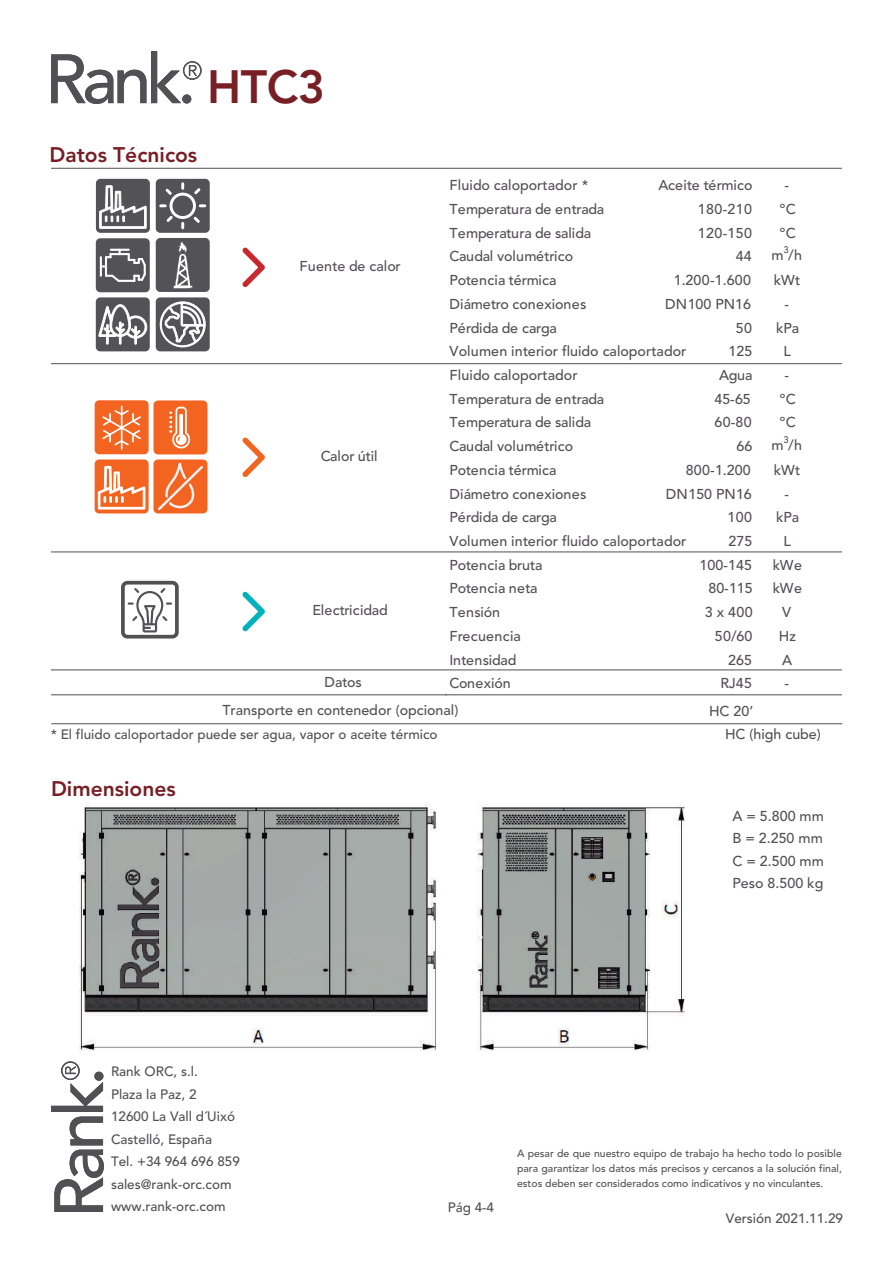
<style>
.page{position:relative;width:893px;height:1263px;background:#fff}
.page>*{position:absolute;margin:0;border:0;box-sizing:border-box;transform-origin:0 0}
.t1{font:800 46.35px "Avenir";color:#781e25}
.t2{font:800 21px "Avenir";color:#781e25}
.t3{font:500 14.25px "Avenir";color:#534f54}
.t4{font:500 14.25px "Avenir";letter-spacing:-.02em;color:#534f54}
.t5{font:500 14.25px/22.5px "Avenir";color:#515054;text-align:justify}
.t6{font:500 14.25px "Avenir";letter-spacing:-.025em;color:#534f54}
.t7{font:500 14.25px "Avenir";letter-spacing:.02em;color:#534f54}
.t8{font:500 13.5px/22.5px "Avenir";color:#515054}
.t9{font:500 10.5px/15px "Avenir";color:#515054;text-align:justify}
.t10{font:500 9.45px "Avenir";color:#534f54}
</style>
<div class="page">
<svg style="left:51px;top:51px;width:151px;height:53px"></svg>
<svg style="left:242px;top:247px;width:23px;height:40px"></svg>
<svg style="left:242px;top:437px;width:23px;height:40px"></svg>
<div style="left:96px;top:297px;width:54px;height:54px;background:#535256;border-radius:4px"></div>
<svg style="left:98px;top:304px;width:49px;height:41px"></svg>
<div style="left:156px;top:238px;width:54px;height:54px;background:#535256;border-radius:4px"></div>
<svg style="left:173px;top:241px;width:20px;height:48px"></svg>
<div style="left:96px;top:179px;width:54px;height:54px;background:#535256;border-radius:4px"></div>
<svg style="left:99px;top:167px;width:48px;height:62px"></svg>
<div style="left:96px;top:238px;width:54px;height:54px;background:#535256;border-radius:4px"></div>
<svg style="left:100px;top:248px;width:46px;height:34px"></svg>
<div style="left:156px;top:297px;width:54px;height:54px;background:#535256;border-radius:4px"></div>
<svg style="left:160px;top:301px;width:46px;height:46px"></svg>
<div style="left:156px;top:179px;width:54px;height:54px;background:#535256;border-radius:4px"></div>
<svg style="left:159px;top:182px;width:47px;height:47px"></svg>
<div style="left:95px;top:400px;width:54px;height:54px;background:#f36421;border-radius:4px"></div>
<div style="left:153px;top:400px;width:54px;height:54px;background:#f36421;border-radius:4px"></div>
<svg style="left:169px;top:407px;width:21px;height:41px"></svg>
<div style="left:153px;top:459px;width:54px;height:54px;background:#f36421;border-radius:4px"></div>
<svg style="left:95px;top:459px;width:54px;height:54px"></svg>
<svg style="left:98px;top:405px;width:47px;height:104px"></svg>
<svg style="left:158px;top:462px;width:45px;height:49px"></svg>
<div style="left:121px;top:581px;width:58px;height:57px;border:4px solid #515054;border-radius:4px"></div>
<svg style="left:128px;top:588px;width:44px;height:44px"></svg>
<svg style="left:242px;top:591px;width:23px;height:40px"></svg>
<hr style="left:51px;top:363px;width:791px;height:1px;background:#515054">
<hr style="left:51px;top:551px;width:791px;height:1px;background:#515054">
<hr style="left:51px;top:669px;width:791px;height:1px;background:#515054">
<hr style="left:51px;top:168px;width:791px;height:1px;background:#515054">
<hr style="left:51px;top:694px;width:791px;height:1px;background:#515054">
<img style="left:79px;top:802px;width:606px;height:249px">
<svg style="left:51px;top:1061px;width:53px;height:151px"></svg>
<hr style="left:51px;top:723px;width:791px;height:1px;background:#515054">
<h1 class="t1" style="left:207px;top:60px;width:120px">HTC3</h1>
<h2 class="t2" style="left:50px;top:142px;width:149px">Datos Técnicos</h2>
<p class="t3" style="left:299px;top:258px;width:103px">Fuente de calor</p>
<p class="t3" style="left:321px;top:447px;width:58px">Calor útil</p>
<p class="t3" style="left:312px;top:602px;width:77px">Electricidad</p>
<p class="t3" style="left:449px;top:177px;width:140px">Fluido caloportador *</p>
<p class="t3" style="left:659px;top:177px;width:96px">Aceite térmico</p>
<p class="t3" style="left:785px;top:177px;width:6px">-</p>
<p class="t4" style="left:449px;top:201px;width:156px">Temperatura de entrada</p>
<p class="t3" style="left:698px;top:201px;width:56px">180-210</p>
<p class="t3" style="left:780px;top:201px;width:17px">ºC</p>
<p class="t4" style="left:449px;top:224px;width:143px">Temperatura de salida</p>
<p class="t3" style="left:698px;top:224px;width:56px">120-150</p>
<p class="t3" style="left:780px;top:224px;width:17px">ºC</p>
<p class="t3" style="left:449px;top:248px;width:125px">Caudal volumétrico</p>
<p class="t3" style="left:736px;top:248px;width:17px">44</p>
<p class="t3" style="left:772px;top:247px;width:32px">m/h</p>
<p class="t10" style="left:783px;top:244px;width:7px">3</p>
<p class="t3" style="left:449px;top:272px;width:109px">Potencia térmica</p>
<p class="t3" style="left:674px;top:272px;width:79px">1.200-1.600</p>
<p class="t3" style="left:774px;top:272px;width:28px">kWt</p>
<p class="t3" style="left:449px;top:296px;width:139px">Diámetro conexiones</p>
<p class="t3" style="left:665px;top:296px;width:87px">DN100 PN16</p>
<p class="t3" style="left:785px;top:296px;width:6px">-</p>
<p class="t6" style="left:449px;top:319px;width:109px">Pérdida de carga</p>
<p class="t3" style="left:736px;top:319px;width:18px">50</p>
<p class="t3" style="left:776px;top:319px;width:24px">kPa</p>
<p class="t3" style="left:449px;top:343px;width:238px">Volumen interior fluido caloportador</p>
<p class="t3" style="left:728px;top:343px;width:25px">125</p>
<p class="t3" style="left:783px;top:343px;width:9px">L</p>
<p class="t3" style="left:449px;top:367px;width:130px">Fluido caloportador</p>
<p class="t3" style="left:719px;top:367px;width:35px">Agua</p>
<p class="t3" style="left:785px;top:367px;width:6px">-</p>
<p class="t4" style="left:449px;top:390px;width:156px">Temperatura de entrada</p>
<p class="t3" style="left:714px;top:390px;width:38px">45-65</p>
<p class="t3" style="left:780px;top:390px;width:17px">ºC</p>
<p class="t4" style="left:449px;top:414px;width:143px">Temperatura de salida</p>
<p class="t3" style="left:714px;top:414px;width:39px">60-80</p>
<p class="t3" style="left:780px;top:414px;width:17px">ºC</p>
<p class="t3" style="left:449px;top:438px;width:125px">Caudal volumétrico</p>
<p class="t3" style="left:737px;top:438px;width:17px">66</p>
<p class="t3" style="left:772px;top:437px;width:32px">m/h</p>
<p class="t10" style="left:783px;top:434px;width:7px">3</p>
<p class="t3" style="left:449px;top:462px;width:109px">Potencia térmica</p>
<p class="t3" style="left:686px;top:462px;width:66px">800-1.200</p>
<p class="t3" style="left:774px;top:462px;width:28px">kWt</p>
<p class="t3" style="left:449px;top:485px;width:139px">Diámetro conexiones</p>
<p class="t3" style="left:666px;top:485px;width:87px">DN150 PN16</p>
<p class="t3" style="left:785px;top:485px;width:6px">-</p>
<p class="t6" style="left:449px;top:509px;width:109px">Pérdida de carga</p>
<p class="t3" style="left:727px;top:509px;width:26px">100</p>
<p class="t3" style="left:776px;top:509px;width:24px">kPa</p>
<p class="t3" style="left:449px;top:533px;width:238px">Volumen interior fluido caloportador</p>
<p class="t3" style="left:728px;top:533px;width:25px">275</p>
<p class="t3" style="left:783px;top:533px;width:9px">L</p>
<p class="t3" style="left:449px;top:556px;width:94px">Potencia bruta</p>
<p class="t3" style="left:700px;top:556px;width:54px">100-145</p>
<p class="t3" style="left:773px;top:556px;width:31px">kWe</p>
<p class="t3" style="left:449px;top:580px;width:90px">Potencia neta</p>
<p class="t3" style="left:708px;top:580px;width:46px">80-115</p>
<p class="t3" style="left:773px;top:580px;width:31px">kWe</p>
<p class="t3" style="left:449px;top:604px;width:52px">Tensión</p>
<p class="t3" style="left:705px;top:604px;width:49px">3 x 400</p>
<p class="t3" style="left:782px;top:604px;width:10px">V</p>
<p class="t7" style="left:449px;top:628px;width:73px">Frecuencia</p>
<p class="t3" style="left:715px;top:628px;width:39px">50/60</p>
<p class="t3" style="left:779px;top:628px;width:19px">Hz</p>
<p class="t4" style="left:449px;top:651px;width:68px">Intensidad</p>
<p class="t3" style="left:728px;top:651px;width:25px">265</p>
<p class="t3" style="left:782px;top:651px;width:12px">A</p>
<p class="t3" style="left:325px;top:674px;width:39px">Datos</p>
<p class="t3" style="left:449px;top:675px;width:63px">Conexión</p>
<p class="t3" style="left:720px;top:675px;width:33px">RJ45</p>
<p class="t3" style="left:785px;top:675px;width:6px">-</p>
<p class="t3" style="left:222px;top:701px;width:237px">Transporte en contenedor (opcional)</p>
<p class="t3" style="left:709px;top:702px;width:46px">HC 20’</p>
<p class="t8" style="left:51px;top:723px;width:388px">* El fluido caloportador puede ser agua, vapor o aceite térmico</p>
<h2 class="t2" style="left:51px;top:776px;width:126px">Dimensiones</h2>
<p class="t3" style="left:725px;top:725px;width:97px">HC (high cube)</p>
<p class="t5" style="left:732px;top:805px;width:93px">A = 5.800 mm B = 2.250 mm C = 2.500 mm Peso 8.500 kg</p>
<p class="t8" style="left:111px;top:1060px;width:130px">Rank ORC, s.l.<br>Plaza la Paz, 2<br>12600 La Vall d´Uixó<br>Castelló, España<br>Tel. +34 964 696 859 sales@rank-orc.com www.rank-orc.com</p>
<p class="t8" style="left:448px;top:1196px;width:48px">Pág 4-4</p>
<p class="t9" style="left:517px;top:1146px;width:326px">A pesar de que nuestro equipo de trabajo ha hecho todo lo posible para garantizar los datos más precisos y cercanos a la solución final, estos deben ser considerados como indicativos y no vinculantes.</p>
<p class="t8" style="left:726px;top:1207px;width:119px">Versión 2021.11.29</p>
</div>
